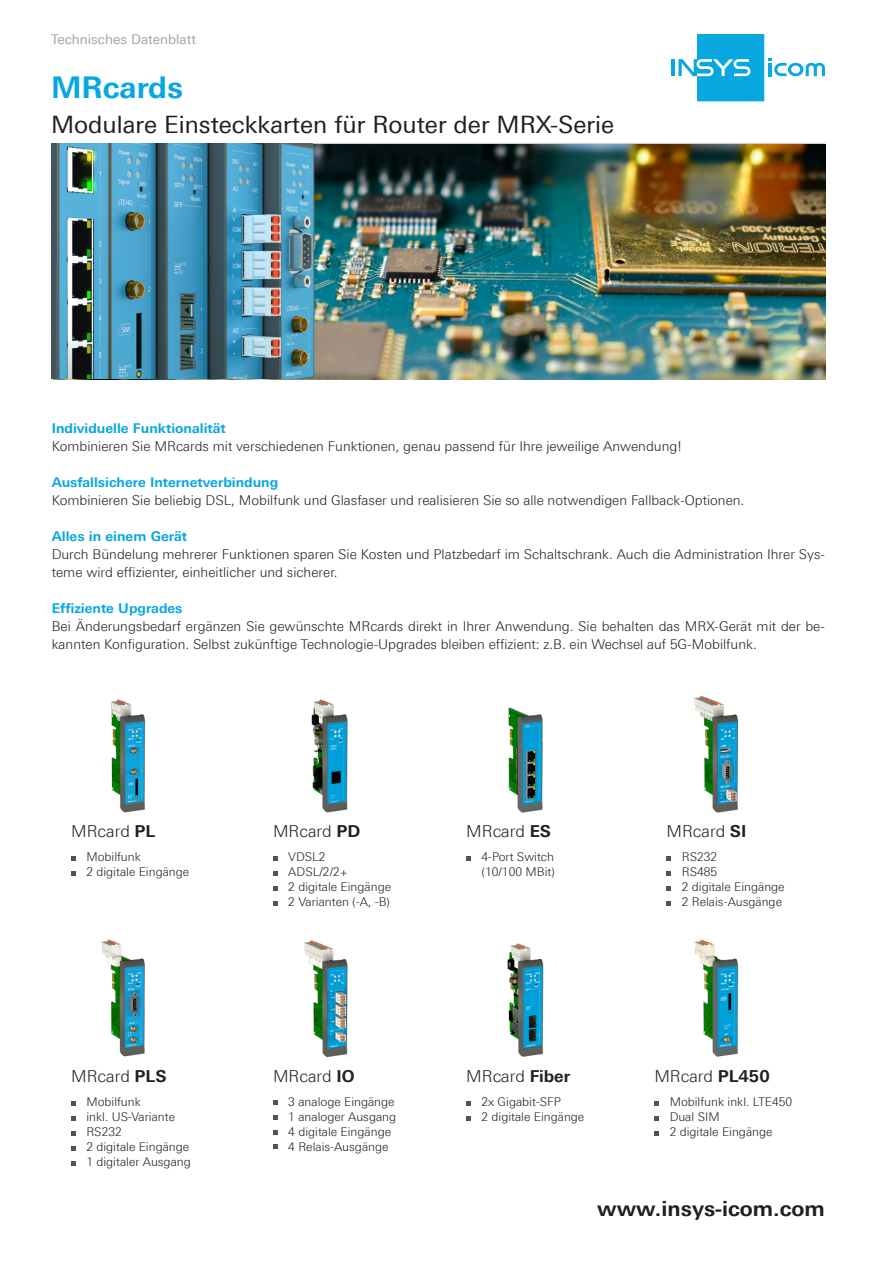
<style>
.page{position:relative;width:893px;height:1263px;background:#fff}
.page>*{position:absolute;margin:0;border:0;box-sizing:border-box;transform-origin:0 0}
.t1{font:700 30px "Linotype Univers 630";color:#08a7e0}
.t2{font:24px "Linotype Univers 430";color:#231f20}
.t3{font:700 21px "Linotype Univers 630";color:#231f20}
.t4{font:300 16.5px "Linotype Univers 330";color:#231f20}
.aufzählung_8pt{font:300 13.5px/18px "Linotype Univers 330";color:#231f20}
.aufzählung_8pt-2{font:700 13.5px "Linotype Univers 630";color:#08a7e0}
.t5{font:13.5px "Linotype Univers 430";color:#a3a4a6}
.t6{font:300 12px/15px "Linotype Univers 330";color:#231f20}
.s1{font-family:"Linotype Univers 630";font-weight:700}
</style>
<div class="page">
<hr style="left:672px;top:59px;width:3px;height:17px;background:#08a7e0">
<svg style="left:678px;top:34px;width:147px;height:67px"></svg>
<hr style="left:51px;top:144px;width:774px;height:1px;background:#231f20">
<svg style="left:273px;top:1100px;width:5px;height:5px"></svg>
<svg style="left:273px;top:1115px;width:5px;height:5px"></svg>
<svg style="left:273px;top:1130px;width:5px;height:5px"></svg>
<svg style="left:273px;top:1144px;width:5px;height:5px"></svg>
<svg style="left:466px;top:856px;width:5px;height:5px"></svg>
<svg style="left:666px;top:856px;width:5px;height:5px"></svg>
<svg style="left:666px;top:871px;width:5px;height:5px"></svg>
<svg style="left:666px;top:886px;width:5px;height:5px"></svg>
<svg style="left:666px;top:901px;width:5px;height:5px"></svg>
<svg style="left:71px;top:856px;width:5px;height:5px"></svg>
<svg style="left:71px;top:871px;width:5px;height:5px"></svg>
<svg style="left:273px;top:856px;width:5px;height:5px"></svg>
<svg style="left:273px;top:871px;width:5px;height:5px"></svg>
<svg style="left:273px;top:886px;width:5px;height:5px"></svg>
<svg style="left:273px;top:901px;width:5px;height:5px"></svg>
<img style="left:54px;top:145px;width:772px;height:234px">
<svg style="left:71px;top:1101px;width:5px;height:5px"></svg>
<svg style="left:71px;top:1116px;width:5px;height:5px"></svg>
<svg style="left:71px;top:1131px;width:5px;height:5px"></svg>
<svg style="left:71px;top:1146px;width:5px;height:5px"></svg>
<svg style="left:71px;top:1161px;width:5px;height:5px"></svg>
<svg style="left:466px;top:1101px;width:5px;height:5px"></svg>
<svg style="left:466px;top:1116px;width:5px;height:5px"></svg>
<svg style="left:654px;top:1101px;width:5px;height:5px"></svg>
<svg style="left:654px;top:1116px;width:5px;height:5px"></svg>
<svg style="left:654px;top:1131px;width:5px;height:5px"></svg>
<img style="left:51px;top:144px;width:336px;height:234px">
<img style="left:304px;top:940px;width:44px;height:118px">
<img style="left:507px;top:943px;width:37px;height:114px">
<img style="left:694px;top:939px;width:45px;height:118px">
<img style="left:508px;top:707px;width:35px;height:105px">
<img style="left:694px;top:696px;width:45px;height:116px">
<img style="left:111px;top:699px;width:35px;height:113px">
<img style="left:311px;top:699px;width:37px;height:113px">
<img style="left:101px;top:939px;width:44px;height:118px">
<p class="t5" style="left:51px;top:31px;width:146px">Technisches Datenblatt</p>
<h1 class="t1" style="left:51px;top:70px;width:134px">MRcards</h1>
<h2 class="t2" style="left:51px;top:110px;width:565px">Modulare Einsteckkarten für Router der MRX-Serie</h2>
<p class="aufzählung_8pt-2" style="left:52px;top:420px;width:175px">Individuelle Funktionalität</p>
<p class="aufzählung_8pt" style="left:52px;top:437px;width:631px">Kombinieren Sie MRcards mit verschiedenen Funktionen, genau passend für Ihre jeweilige Anwendung!</p>
<p class="aufzählung_8pt-2" style="left:52px;top:474px;width:228px">Ausfallsichere Internetverbindung</p>
<p class="aufzählung_8pt" style="left:52px;top:491px;width:694px">Kombinieren Sie beliebig DSL, Mobilfunk und Glasfaser und realisieren Sie so alle notwendigen Fallback-Optionen.</p>
<p class="aufzählung_8pt-2" style="left:52px;top:528px;width:137px">Alles in einem Gerät</p>
<p class="aufzählung_8pt" style="left:52px;top:545px;width:775px">Durch Bündelung mehrerer Funktionen sparen Sie Kosten und Platzbedarf im Schaltschrank. Auch die Administration Ihrer Sys&shy;teme wird effizienter, einheitlicher und sicherer.</p>
<p class="aufzählung_8pt-2" style="left:52px;top:600px;width:132px">Effiziente Upgrades</p>
<p class="aufzählung_8pt" style="left:52px;top:617px;width:775px">Bei Änderungsbedarf ergänzen Sie gewünschte MRcards direkt in Ihrer Anwendung. Sie behalten das MRX-Gerät mit der be&shy;kannten Konfiguration. Selbst zukünftige Technologie-Upgrades bleiben effizient: z.B. ein Wechsel auf 5G-Mobilfunk.</p>
<p class="t4" style="left:71px;top:822px;width:86px">MRcard <span class="s1">PL</span></p>
<p class="t6" style="left:86px;top:849px;width:56px">Mobilfunk</p>
<p class="t6" style="left:86px;top:864px;width:104px">2 digitale Eingänge</p>
<p class="t4" style="left:71px;top:1067px;width:97px">MRcard <span class="s1">PLS</span></p>
<p class="t6" style="left:86px;top:1094px;width:56px">Mobilfunk</p>
<p class="t6" style="left:86px;top:1109px;width:90px">inkl. US-Variante</p>
<p class="t6" style="left:86px;top:1124px;width:37px">RS232</p>
<p class="t6" style="left:86px;top:1139px;width:104px">2 digitale Eingänge</p>
<p class="t6" style="left:86px;top:1154px;width:106px">1 digitaler Ausgang</p>
<p class="t4" style="left:273px;top:822px;width:89px">MRcard <span class="s1">PD</span></p>
<p class="t6" style="left:288px;top:849px;width:39px">VDSL2</p>
<p class="t6" style="left:288px;top:864px;width:61px">ADSL/2/2+</p>
<p class="t6" style="left:288px;top:879px;width:104px">2 digitale Eingänge</p>
<p class="t6" style="left:288px;top:894px;width:103px">2 Varianten (-A, -B)</p>
<p class="t4" style="left:273px;top:1067px;width:83px">MRcard <span class="s1">IO</span></p>
<p class="t6" style="left:288px;top:1094px;width:108px">3 analoge Eingänge</p>
<p class="t6" style="left:288px;top:1109px;width:109px">1 analoger Ausgang</p>
<p class="t6" style="left:288px;top:1124px;width:104px">4 digitale Eingänge</p>
<p class="t6" style="left:288px;top:1139px;width:102px">4 Relais-Ausgänge</p>
<p class="t4" style="left:466px;top:822px;width:86px">MRcard <span class="s1">ES</span></p>
<p class="t6" style="left:481px;top:849px;width:75px">4-Port Switch (10/100 MBit)</p>
<p class="t4" style="left:666px;top:822px;width:81px">MRcard <span class="s1">SI</span></p>
<p class="t6" style="left:682px;top:849px;width:37px">RS232</p>
<p class="t6" style="left:682px;top:864px;width:37px">RS485</p>
<p class="t6" style="left:682px;top:879px;width:104px">2 digitale Eingänge</p>
<p class="t6" style="left:682px;top:894px;width:102px">2 Relais-Ausgänge</p>
<p class="t4" style="left:466px;top:1067px;width:106px">MRcard <span class="s1">Fiber</span></p>
<p class="t6" style="left:481px;top:1094px;width:81px">2x Gigabit-SFP</p>
<p class="t6" style="left:481px;top:1109px;width:104px">2 digitale Eingänge</p>
<p class="t4" style="left:654px;top:1067px;width:117px">MRcard <span class="s1">PL450</span></p>
<p class="t6" style="left:670px;top:1094px;width:124px">Mobilfunk inkl. LTE450</p>
<p class="t6" style="left:670px;top:1109px;width:52px">Dual SIM</p>
<p class="t6" style="left:670px;top:1124px;width:104px">2 digitale Eingänge</p>
<h3 class="t3" style="left:597px;top:1196px;width:229px">www.insys-icom.com</h3>
</div>
